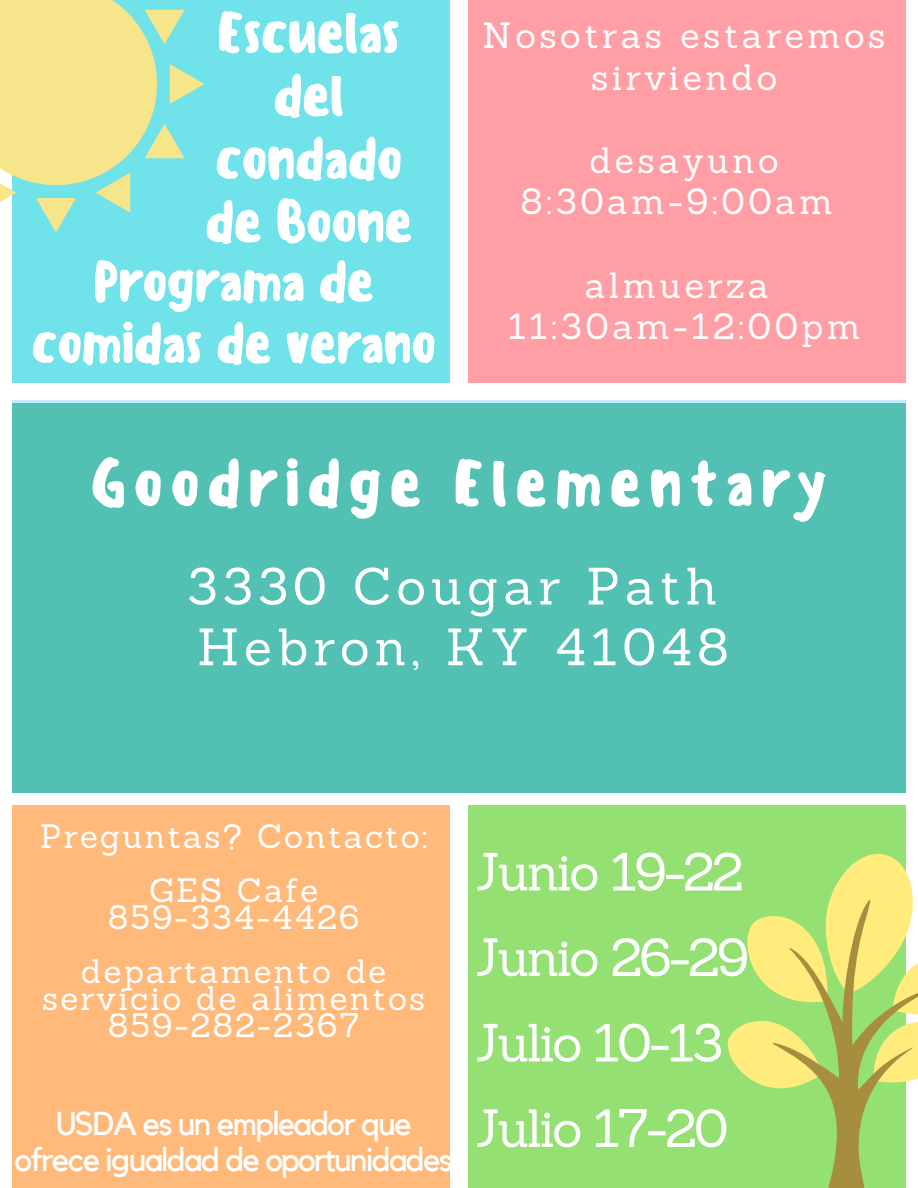
<style>
.page{position:relative;width:918px;height:1188px;background:#fff}
.page>*{position:absolute;margin:0;border:0;box-sizing:border-box;transform-origin:0 0}
.t1{font:500 64.5px "Sensei";letter-spacing:.08em;color:#fff}
.t2{font:500 57px/63px "Sensei";letter-spacing:-.05em;color:#fff;text-align:center}
.t3{font:500 55.5px/61.8px "Sensei";letter-spacing:-.05em;color:#fff;text-align:center}
.t4{font:52.35px "Sanchez";letter-spacing:-.05em;color:#fff}
.t5{font:51.15px "Sanchez";letter-spacing:.1em;color:#fff}
.t6{font:35.55px/41.7px "Sanchez";letter-spacing:.1em;color:#fff;text-align:center}
.t7{font:33px/27px "Sanchez";letter-spacing:.07em;color:#fff;text-align:center}
.t8{font:33px/36px "Kollektif";letter-spacing:-.05em;color:#fff;text-align:center}
</style>
<div class="page">
<div style="left:13px;top:0;width:437px;height:383px;background:#6fe2ea"></div>
<div style="left:468px;top:0;width:438px;height:383px;background:#ff9ea4"></div>
<div style="left:13px;top:805px;width:437px;height:383px;background:#ffb97b"></div>
<div style="left:468px;top:805px;width:438px;height:383px;background:#94e072"></div>
<svg style="left:0;top:0;width:204px;height:233px"></svg>
<svg style="left:728px;top:854px;width:190px;height:334px"></svg>
<div style="left:13px;top:403px;width:893px;height:390px;background:#52c1b3"></div>
<p class="t2" style="left:204px;top:1px;width:212px">Escuelas del condado de Boone</p>
<p class="t6" style="left:483px;top:14px;width:404px">Nosotras estaremos sirviendo</p>
<p class="t6" style="left:590px;top:139px;width:191px">desayuno</p>
<p class="t6" style="left:521px;top:181px;width:313px">8:30am-9:00am</p>
<p class="t3" style="left:30px;top:251px;width:408px">Programa de comidas de verano</p>
<p class="t6" style="left:585px;top:264px;width:186px">almuerza</p>
<p class="t6" style="left:508px;top:306px;width:354px">11:30am-12:00pm</p>
<p class="t1" style="left:89px;top:445px;width:741px">Goodridge Elementary</p>
<p class="t5" style="left:187px;top:553px;width:532px">3330 Cougar Path</p>
<p class="t5" style="left:197px;top:614px;width:533px">Hebron, KY 41048</p>
<p class="t7" style="left:40px;top:822px;width:389px">Preguntas? Contacto:</p>
<p class="t7" style="left:149px;top:876px;width:171px">GES Cafe</p>
<p class="t7" style="left:108px;top:903px;width:253px">859-334-4426</p>
<p class="t7" style="left:42px;top:957px;width:385px">departamento de servicio de alimentos</p>
<p class="t7" style="left:108px;top:1011px;width:253px">859-282-2367</p>
<p class="t8" style="left:14px;top:1107px;width:440px">USDA es un empleador que ofrece igualdad de oportunidades</p>
<p class="t4" style="left:475px;top:838px;width:270px">Junio 19-22</p>
<p class="t4" style="left:475px;top:923px;width:276px">Junio 26-29</p>
<p class="t4" style="left:475px;top:1009px;width:250px">Julio 10-13</p>
<p class="t4" style="left:475px;top:1094px;width:255px">Julio 17-20</p>
</div>
